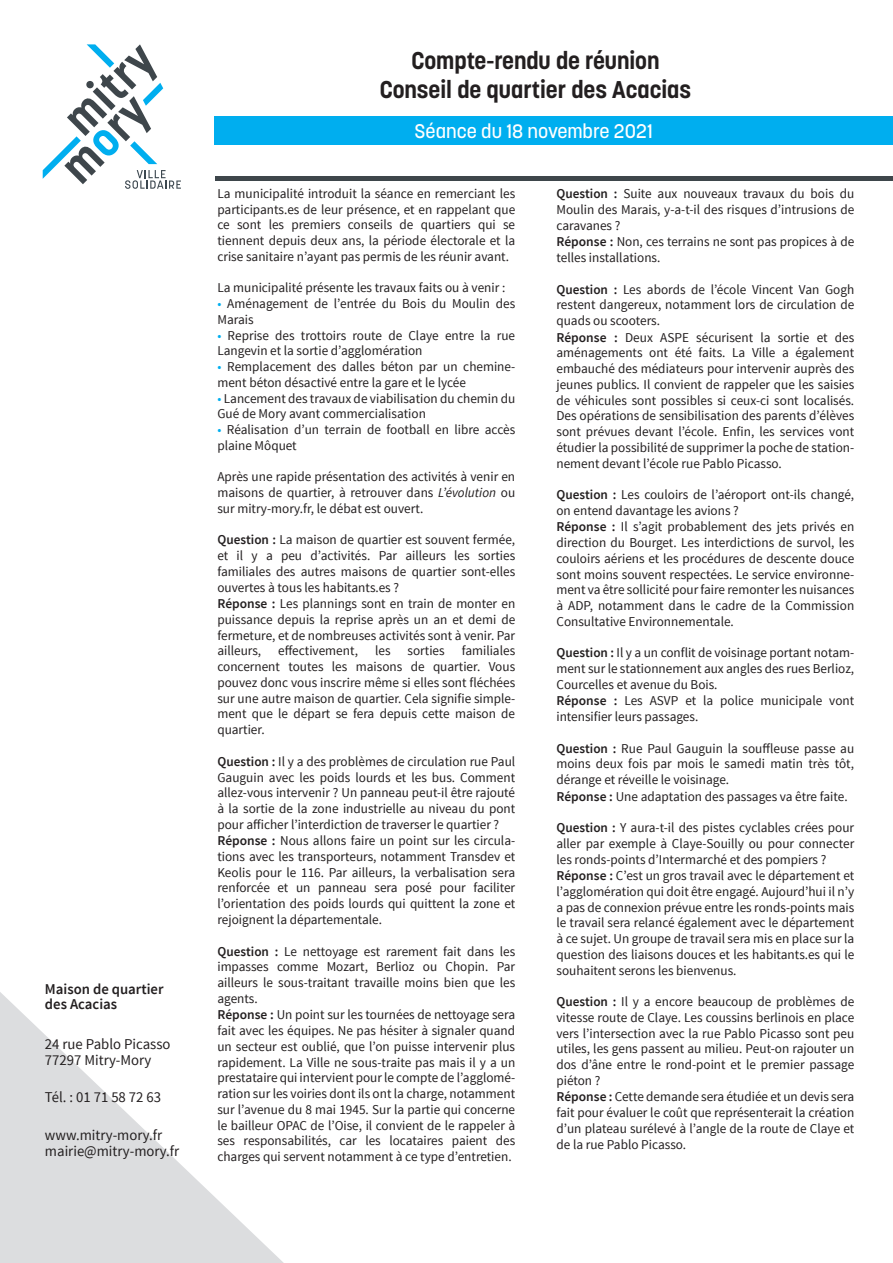
<style>
.page{position:relative;width:893px;height:1263px;background:#fff}
.page>*{position:absolute;margin:0;border:0;box-sizing:border-box;transform-origin:0 0}
.t1{font:700 24px/28.8px "Korolev";color:#231f20;text-align:center}
.t2{font:500 19.5px "Korolev";color:#fff}
.t3{font:15px/15.8px "Source Sans Pro";color:#231f20}
.t4{font:600 15px/15.8px "Source Sans Pro";color:#231f20}
.t5{font:13.5px/15.8px "Source Sans Pro";color:#231f20}
.s1{color:#00aeef}
.s2{font-style:italic}
.s3{font-weight:600}
</style>
<div class="page">
<div style="left:214px;top:117px;width:679px;height:28px;background:#00aeef"></div>
<svg style="left:0;top:992px;width:284px;height:271px;fill:#dcdddf"></svg>
<svg style="left:43px;top:44px;width:138px;height:145px"></svg>
<hr style="left:215px;top:176px;width:678px;height:4px;background:#3e464b">
<p class="t4" style="left:45px;top:981px;width:120px">Maison de quartier des Acacias</p>
<p class="t3" style="left:45px;top:1036px;width:127px">24 rue Pablo Picasso<br>77297 Mitry-Mory</p>
<p class="t3" style="left:45px;top:1089px;width:118px">Tél. : 01 71 58 72 63</p>
<p class="t3" style="left:45px;top:1127px;width:136px">www.mitry-mory.fr mairie@mitry-mory.fr</p>
<h1 class="t1" style="left:380px;top:46px;width:313px">Compte-rendu de réunion<br>Conseil de quartier des Acacias</h1>
<h2 class="t2" style="left:415px;top:119px;width:240px">Séance du 18 novembre 2021</h2>
<p class="t5" style="left:217px;top:186px;width:299px;text-align:justify">La municipalité introduit la séance en remerciant les participants.es de leur présence, et en rappelant que ce sont les premiers conseils de quartiers qui se tiennent depuis deux ans, la période électorale et la crise sanitaire n’ayant pas permis de les réunir avant.</p>
<p class="t5" style="left:217px;top:280px;width:289px">La municipalité présente les travaux faits ou à venir :</p>
<p class="t5" style="left:217px;top:296px;width:299px"><span class="s1">•</span> Aménagement de l’entrée du Bois du Moulin des<br>Marais</p>
<p class="t5" style="left:217px;top:328px;width:299px"><span class="s1">•</span> Reprise des trottoirs route de Claye entre la rue<br>Langevin et la sortie d’agglomération</p>
<p class="t5" style="left:217px;top:359px;width:299px"><span class="s1">•</span> Remplacement des dalles béton par un chemine&shy;ment béton désactivé entre la gare et le lycée</p>
<p class="t5" style="left:217px;top:391px;width:299px"><span class="s1">•</span> Lancement des travaux de viabilisation du chemin du<br>Gué de Mory avant commercialisation</p>
<p class="t5" style="left:217px;top:422px;width:299px"><span class="s1">•</span> Réalisation d’un terrain de football en libre accès plaine Môquet</p>
<p class="t5" style="left:217px;top:469px;width:299px;text-align:justify">Après une rapide présentation des activités à venir en maisons de quartier, à retrouver dans <span class="s2">L’évolution</span> ou sur mitry-mory.fr, le débat est ouvert.</p>
<p class="t5" style="left:217px;top:532px;width:299px"><span class="s3">Question :</span> La maison de quartier est souvent fermée, et il y a peu d’activités. Par ailleurs les sorties familiales des autres maisons de quartier sont-elles ouvertes à tous les habitants.es ?<br><span class="s3">Réponse :</span> Les plannings sont en train de monter en puissance depuis la reprise après un an et demi de fermeture, et de nombreuses activités sont à venir. Par ailleurs,</p>
<p class="t5" style="left:217px;top:643px;width:299px;text-align:justify;text-indent:244px">familiales concernent toutes les maisons de quartier. Vous pouvez donc vous inscrire même si elles sont fléchées sur une autre maison de quartier. Cela signifie simple&shy;ment que le départ se fera depuis cette maison de quartier.</p>
<p class="t5" style="left:217px;top:754px;width:299px"><span class="s3">Question :</span> Il y a des problèmes de circulation rue Paul Gauguin avec les poids lourds et les bus. Comment allez-vous intervenir ? Un panneau peut-il être rajouté à la sortie de la zone industrielle au niveau du pont pour afficher l’interdiction de traverser le quartier ?<br><span class="s3">Réponse :</span> Nous allons faire un point sur les circula&shy;tions avec les transporteurs, notamment Transdev et Keolis pour le 116. Par ailleurs, la verbalisation sera renforcée et un panneau sera posé pour faciliter l’orientation des poids lourds qui quittent la zone et rejoignent la départementale.</p>
<p class="t5" style="left:217px;top:943px;width:299px"><span class="s3">Question :</span> Le nettoyage est rarement fait dans les impasses comme Mozart, Berlioz ou Chopin. Par ailleurs le sous-traitant travaille moins bien que les agents.<br><span class="s3">Réponse :</span> Un point sur les tournées de nettoyage sera fait avec les équipes. Ne pas hésiter à signaler quand un secteur est oublié, que l’on puisse intervenir plus rapidement. La Ville ne sous-traite pas mais il y a un prestataire qui intervient pour le compte de l’agglomé&shy;ration sur les voiries dont ils ont la charge, notamment sur l’avenue du 8 mai 1945. Sur la partie qui concerne le bailleur OPAC de l’Oise, il convient de le rappeler à ses responsabilités, car les locataires paient des charges qui servent notamment à ce type d’entretien.</p>
<p class="t5" style="left:278px;top:643px;width:81px">effectivement,</p>
<p class="t5" style="left:375px;top:643px;width:17px">les</p>
<p class="t5" style="left:408px;top:643px;width:39px">sorties</p>
<p class="t5" style="left:556px;top:186px;width:299px"><span class="s3">Question :</span> Suite aux nouveaux travaux du bois du Moulin des Marais, y-a-t-il des risques d’intrusions de caravanes ?<br><span class="s3">Réponse :</span> Non, ces terrains ne sont pas propices à de telles installations.</p>
<p class="t5" style="left:556px;top:281px;width:299px"><span class="s3">Question :</span> Les abords de l’école Vincent Van Gogh restent dangereux, notamment lors de circulation de quads ou scooters.<br><span class="s3">Réponse :</span> Deux ASPE sécurisent la sortie et des aménagements ont été faits. La Ville a également embauché des médiateurs pour intervenir auprès des jeunes publics. Il convient de rappeler que les saisies de véhicules sont possibles si ceux-ci sont localisés.<br>Des opérations de sensibilisation des parents d’élèves sont prévues devant l’école. Enfin, les services vont étudier la possibilité de supprimer la poche de station&shy;nement devant l’école rue Pablo Picasso.</p>
<p class="t5" style="left:556px;top:487px;width:299px"><span class="s3">Question :</span> Les couloirs de l’aéroport ont-ils changé, on entend davantage les avions ?<br><span class="s3">Réponse :</span> Il s’agit probablement des jets privés en direction du Bourget. Les interdictions de survol, les couloirs aériens et les procédures de descente douce sont moins souvent respectées. Le service environne&shy;ment va être sollicité pour faire remonter les nuisances à ADP, notamment dans le cadre de la Commission Consultative Environnementale.</p>
<p class="t5" style="left:556px;top:645px;width:299px"><span class="s3">Question :</span> Il y a un conflit de voisinage portant notam&shy;ment sur le stationnement aux angles des rues Berlioz, Courcelles et avenue du Bois.<br><span class="s3">Réponse :</span> Les ASVP et la police municipale vont intensifier leurs passages.</p>
<p class="t5" style="left:556px;top:740px;width:299px"><span class="s3">Question :</span> Rue Paul Gauguin la souffleuse passe au moins deux fois par mois le samedi matin très tôt, dérange et réveille le voisinage.<br><span class="s3">Réponse :</span> Une adaptation des passages va être faite.</p>
<p class="t5" style="left:556px;top:820px;width:299px"><span class="s3">Question :</span> Y aura-t-il des pistes cyclables crées pour aller par exemple à Claye-Souilly ou pour connecter les ronds-points d’Intermarché et des pompiers ?<br><span class="s3">Réponse :</span> C’est un gros travail avec le département et l’agglomération qui doit être engagé. Aujourd’hui il n’y a pas de connexion prévue entre les ronds-points mais le travail sera relancé également avec le département à ce sujet. Un groupe de travail sera mis en place sur la question des liaisons douces et les habitants.es qui le souhaitent serons les bienvenus.</p>
<p class="t5" style="left:556px;top:994px;width:299px"><span class="s3">Question :</span> Il y a encore beaucoup de problèmes de vitesse route de Claye. Les coussins berlinois en place vers l’intersection avec la rue Pablo Picasso sont peu utiles, les gens passent au milieu. Peut-on rajouter un dos d’âne entre le rond-point et le premier passage piéton ?<br><span class="s3">Réponse :</span> Cette demande sera étudiée et un devis sera fait pour évaluer le coût que représenterait la création d’un plateau surélevé à l’angle de la route de Claye et de la rue Pablo Picasso.</p>
</div>
